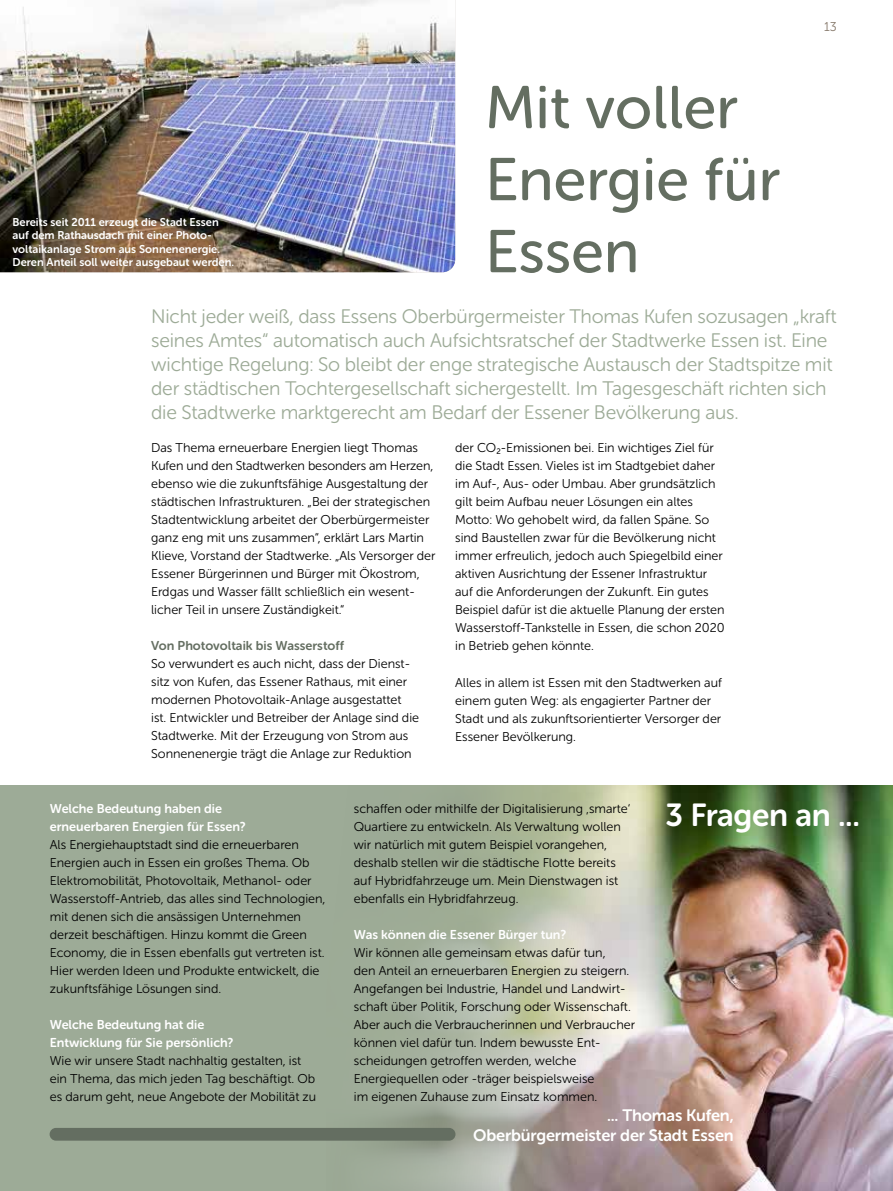
<style>
.page{position:relative;width:893px;height:1191px;background:#fff}
.page>*{position:absolute;margin:0;border:0;box-sizing:border-box;transform-origin:0 0}
.t1{font:60px/72px "Museo Sans Rounded 500";color:#646e61}
.t2{font:31.8px "Museo Sans Rounded 700";letter-spacing:-.01em;color:#fff}
.t3{font:19.5px/24px "Museo Sans Rounded 300";letter-spacing:-.01em;color:#9dab97}
.t4{font:16.5px/19.5px "Museo Sans Rounded 700";letter-spacing:-.01em;color:#fff;text-align:right}
.t5{font:12.75px/18px "Museo Sans Rounded 300";color:#000}
.t6{font:12.75px/18px "Museo Sans Rounded 700";color:#fff}
.t7{font:12.75px "Museo Sans Rounded 700";color:#646e61}
.t8{font:12.75px "Museo Sans Rounded 300";color:#857769}
.t9{font:11.25px/13.5px "Museo Sans Rounded 700";color:#fff}
</style>
<div class="page">
<div style="left:0;top:785px;width:893px;height:406px;background:#9dab97"></div>
<img style="left:326px;top:785px;width:567px;height:406px">
<div style="left:50px;top:1127px;width:405px;height:13px;background:#646e61;border-radius:6px"></div>
<img style="left:0;top:0;width:455px;height:272px">
<p class="t9" style="left:13px;top:215px;width:223px">Bereits seit 2011 erzeugt die Stadt Essen auf dem Rathausdach mit einer Photo&shy;voltaikanlage Strom aus Sonnenenergie.<br>Deren Anteil soll weiter ausgebaut werden.</p>
<h1 class="t1" style="left:485px;top:72px;width:296px">Mit voller<br>Energie für<br>Essen</h1>
<p class="t8" style="left:824px;top:19px;width:14px">13</p>
<p class="t3" style="left:151px;top:304px;width:687px">Nicht jeder weiß, dass Essens Oberbürgermeister Thomas Kufen sozusagen „kraft seines Amtes“ automatisch auch Aufsichtsratschef der Stadtwerke Essen ist. Eine wichtige Regelung: So bleibt der enge strategische Austausch der Stadtspitze mit der städtischen Tochtergesellschaft sichergestellt. Im Tagesgeschäft richten sich die Stadtwerke marktgerecht am Bedarf der Essener Bevölkerung aus.</p>
<p class="t5" style="left:151px;top:439px;width:286px">Das Thema erneuerbare Energien liegt Thomas Kufen und den Stadtwerken besonders am Herzen, ebenso wie die zukunftsfähige Ausgestaltung der städtischen Infrastrukturen. „Bei der strategischen Stadtentwicklung arbeitet der Oberbürgermeister ganz eng mit uns zusammen“, erklärt Lars Martin Klieve, Vorstand der Stadtwerke. „Als Versorger der Essener Bürgerinnen und Bürger mit Ökostrom, Erdgas und Wasser fällt schließlich ein wesent&shy;licher Teil in unsere Zuständigkeit.“</p>
<p class="t7" style="left:151px;top:639px;width:194px">Von Photovoltaik bis Wasserstoff</p>
<p class="t5" style="left:151px;top:655px;width:269px">So verwundert es auch nicht, dass der Dienst&shy;sitz von Kufen, das Essener Rathaus, mit einer modernen Photovoltaik-Anlage ausgestattet ist. Entwickler und Betreiber der Anlage sind die Stadtwerke. Mit der Erzeugung von Strom aus Sonnenenergie trägt die Anlage zur Reduktion</p>
<p class="t5" style="left:455px;top:439px;width:271px">der CO₂-Emissionen bei. Ein wichtiges Ziel für die Stadt Essen. Vieles ist im Stadtgebiet daher im Auf-, Aus- oder Umbau. Aber grundsätzlich gilt beim Aufbau neuer Lösungen ein altes Motto: Wo gehobelt wird, da fallen Späne. So sind Baustellen zwar für die Bevölkerung nicht immer erfreulich, jedoch auch Spiegelbild einer aktiven Ausrichtung der Essener Infrastruktur auf die Anforderungen der Zukunft. Ein gutes Beispiel dafür ist die aktuelle Planung der ersten Wasserstoff-Tankstelle in Essen, die schon 2020 in Betrieb gehen könnte.</p>
<p class="t5" style="left:455px;top:673px;width:268px">Alles in allem ist Essen mit den Stadtwerken auf einem guten Weg: als engagierter Partner der Stadt und als zukunftsorientierter Versorger der Essener Bevölkerung.</p>
<p class="t6" style="left:50px;top:799px;width:197px">Welche Bedeutung haben die erneuerbaren Energien für Essen?</p>
<p class="t5" style="left:50px;top:835px;width:277px">Als Energiehauptstadt sind die erneuerbaren Energien auch in Essen ein großes Thema. Ob Elektromobilität, Photovoltaik, Methanol- oder Wasserstoff-Antrieb, das alles sind Technologien, mit denen sich die ansässigen Unternehmen derzeit beschäftigen. Hinzu kommt die Green Economy, die in Essen ebenfalls gut vertreten ist.<br>Hier werden Ideen und Produkte entwickelt, die zukunftsfähige Lösungen sind.</p>
<p class="t6" style="left:50px;top:1015px;width:185px">Welche Bedeutung hat die<br>Entwicklung für Sie persönlich?</p>
<p class="t5" style="left:50px;top:1051px;width:268px">Wie wir unsere Stadt nachhaltig gestalten, ist ein Thema, das mich jeden Tag beschäftigt. Ob es darum geht, neue Angebote der Mobilität zu</p>
<p class="t5" style="left:354px;top:799px;width:278px">schaffen oder mithilfe der Digitalisierung ‚smarte‘ Quartiere zu entwickeln. Als Verwaltung wollen wir natürlich mit gutem Beispiel vorangehen, deshalb stellen wir die städtische Flotte bereits auf Hybridfahrzeuge um. Mein Dienstwagen ist ebenfalls ein Hybridfahrzeug.</p>
<p class="t6" style="left:354px;top:925px;width:214px">Was können die Essener Bürger tun?</p>
<p class="t5" style="left:354px;top:943px;width:283px">Wir können alle gemeinsam etwas dafür tun,<br>den Anteil an erneuerbaren Energien zu steigern.<br>Angefangen bei Industrie, Handel und Landwirt&shy;schaft über Politik, Forschung oder Wissenschaft.<br>Aber auch die Verbraucherinnen und Verbraucher können viel dafür tun. Indem bewusste Ent&shy;scheidungen getroffen werden, welche Energiequellen oder -träger beispielsweise<br>im eigenen Zuhause zum Einsatz kommen.</p>
<h2 class="t2" style="left:665px;top:797px;width:196px">3 Fragen an ...</h2>
<p class="t4" style="left:473px;top:1106px;width:262px">... Thomas Kufen,<br>Oberbürgermeister der Stadt Essen</p>
</div>
